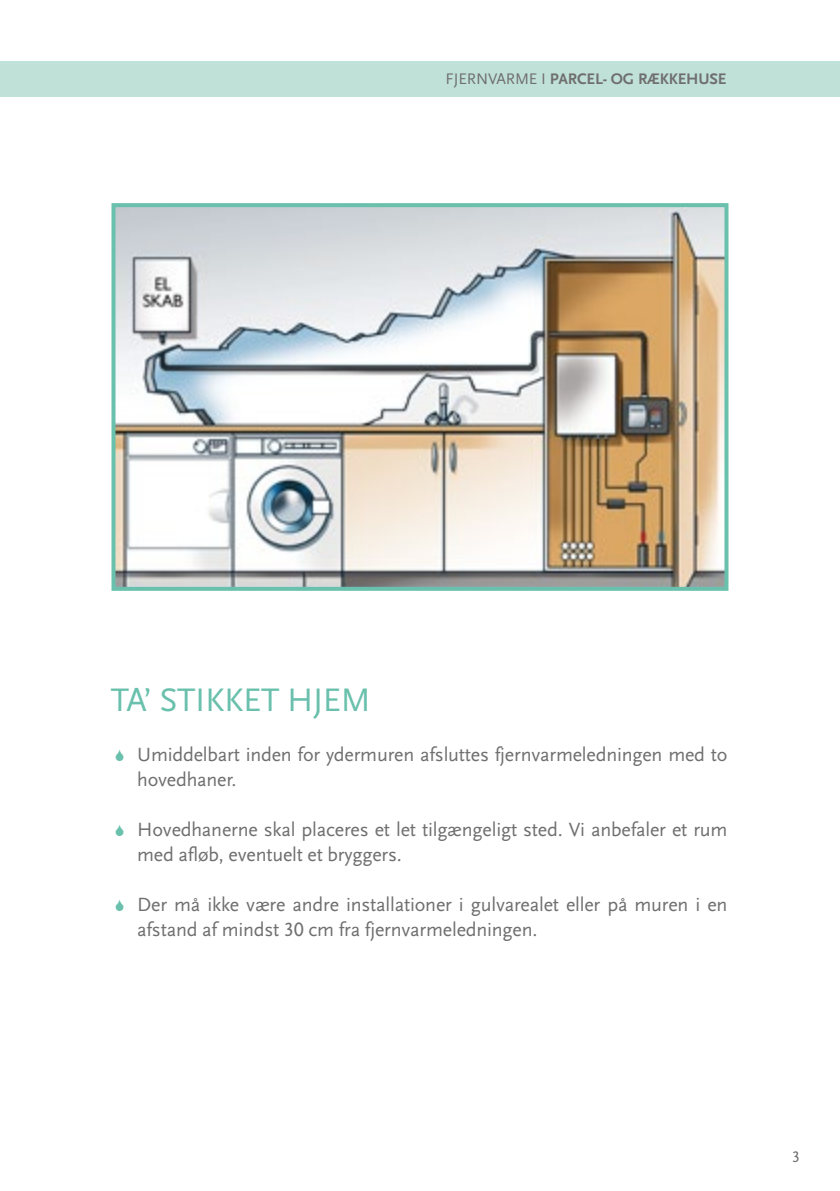
<style>
.page{position:relative;width:840px;height:1191px;background:#fff}
.page>*{position:absolute;margin:0;border:0;box-sizing:border-box;transform-origin:0 0}
.Brødtekst{font:34px "Scala Sans OT";letter-spacing:-.01em;color:#69c0ac}
.t1{font:20px/25px "Scala Sans OT";letter-spacing:-.01em;color:#706f6f}
.Brødtekst-2{font:700 16px "Scala Sans OT";letter-spacing:-.01em;color:#706f6f}
.t2{font:16px "Scala Sans OT";color:#706f6f}
.s1{font-weight:400}
</style>
<div class="page">
<div style="left:0;top:61px;width:839px;height:35px;background:#c0e1d7"></div>
<img style="left:116px;top:208px;width:607px;height:378px">
<div style="left:111px;top:203px;width:617px;height:388px;border:4px solid #69c0ac"></div>
<p class="Brødtekst-2" style="left:445px;top:70px;width:282px"><span class="s1">FJERNVARME I</span> PARCEL- OG RÆKKEHUSE</p>
<p class="Brødtekst" style="left:111px;top:682px;width:261px">TA’ STIKKET HJEM</p>
<p class="t1" style="left:137px;top:742px;width:591px">Umiddelbart inden for ydermuren afsluttes fjernvarmeledningen med to hovedhaner.</p>
<p class="t1" style="left:137px;top:817px;width:591px">Hovedhanerne skal placeres et let tilgængeligt sted. Vi anbefaler et rum med afløb, eventuelt et bryggers.</p>
<p class="t1" style="left:137px;top:892px;width:591px">Der må ikke være andre installationer i gulvarealet eller på muren i en afstand af mindst 30 cm fra fjernvarmeledningen.</p>
<p class="t2" style="left:791px;top:1147px;width:9px">3</p>
</div>
